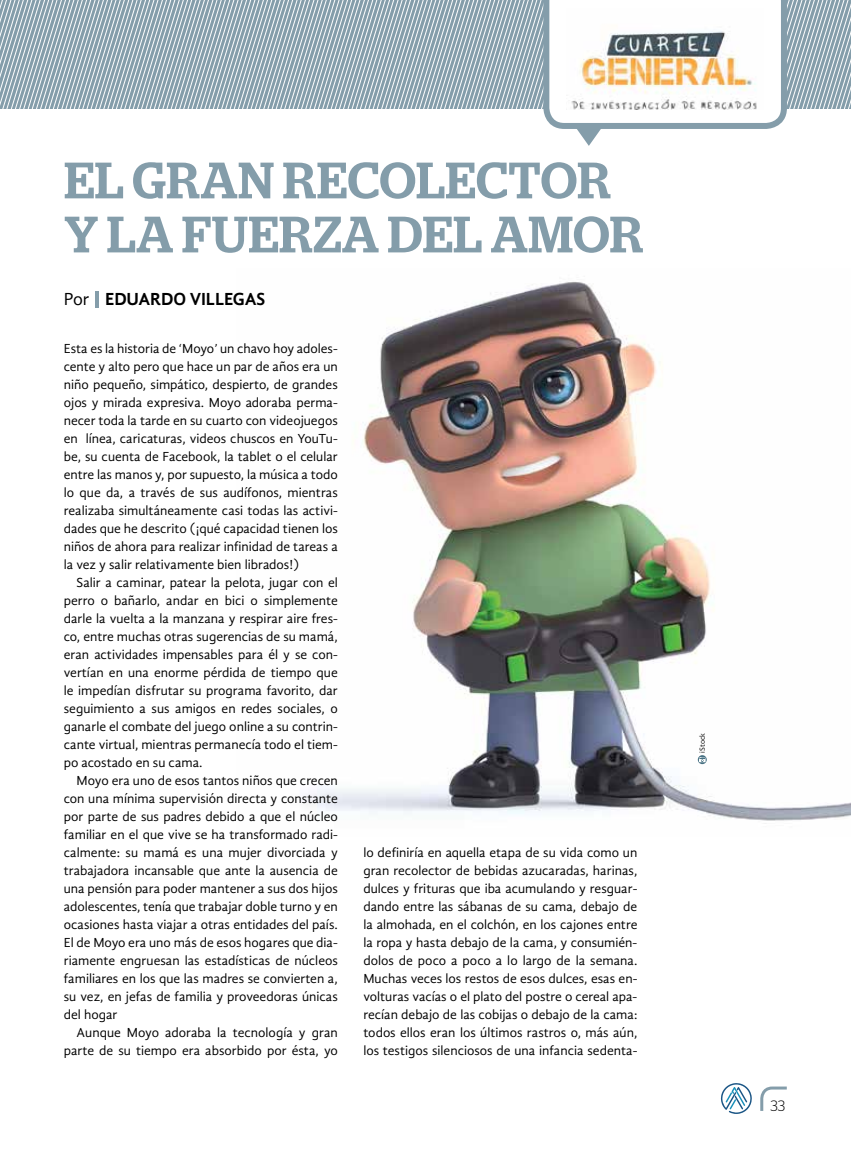
<style>
.page{position:relative;width:851px;height:1149px;background:#fff}
.page>*{position:absolute;margin:0;border:0;box-sizing:border-box;transform-origin:0 0}
.t1{font:500 51px/54px "Stag";letter-spacing:.01em;color:#849daa}
.t2{font:700 18px "Gandhi Sans";letter-spacing:-.01em;color:#000}
.t3{font:300 15px "Stag Sans";color:#000}
.t4{font:13.5px/18px "Gandhi Sans";color:#000;text-align:justify}
.t5{font:7.5px "Gandhi Sans";color:#000}
.s1{font-weight:400}
</style>
<div class="page">
<img style="left:306px;top:282px;width:544px;height:542px">
<svg style="left:0;top:0;width:850px;height:146px"></svg>
<hr style="left:96px;top:291px;width:3px;height:16px;background:#849daa">
<svg style="left:720px;top:1083px;width:31px;height:30px"></svg>
<svg style="left:760px;top:1086px;width:27px;height:25px"></svg>
<img style="left:566px;top:9px;width:197px;height:100px">
<svg style="left:697px;top:755px;width:9px;height:8px"></svg>
<svg style="left:698px;top:756px;width:7px;height:6px"></svg>
<h1 class="t1" style="left:64px;top:153px;width:580px">EL GRAN RECOLECTOR<br>Y LA FUERZA DEL AMOR</h1>
<h2 class="t2" style="left:64px;top:288px;width:203px"><span class="s1">Por</span> EDUARDO VILLEGAS</h2>
<p class="t4" style="left:64px;top:339px;width:275px">Esta es la historia de ‘Moyo’ un chavo hoy adoles&shy;cente y alto pero que hace un par de años era un niño pequeño, simpático, despierto, de grandes ojos y mirada expresiva. Moyo adoraba perma&shy;necer toda la tarde en su cuarto con videojuegos en línea, caricaturas, videos chuscos en YouTu&shy;be, su cuenta de Facebook, la tablet o el celular entre las manos y, por supuesto, la música a todo lo que da, a través de sus audífonos, mientras realizaba simultáneamente casi todas las activi&shy;dades que he descrito (¡qué capacidad tienen los niños de ahora para realizar infinidad de tareas a la vez y salir relativamente bien librados!)</p>
<p class="t4" style="left:64px;top:573px;width:275px;text-indent:13px">Salir a caminar, patear la pelota, jugar con el perro o bañarlo, andar en bici o simplemente darle la vuelta a la manzana y respirar aire fres&shy;co, entre muchas otras sugerencias de su mamá, eran actividades impensables para él y se con&shy;vertían en una enorme pérdida de tiempo que le impedían disfrutar su programa favorito, dar seguimiento a sus amigos en redes sociales, o ganarle el combate del juego online a su contrin&shy;cante virtual, mientras permanecía todo el tiem&shy;po acostado en su cama.</p>
<p class="t4" style="left:64px;top:771px;width:275px;text-indent:13px">Moyo era uno de esos tantos niños que crecen con una mínima supervisión directa y constante por parte de sus padres debido a que el núcleo familiar en el que vive se ha transformado radi&shy;calmente: su mamá es una mujer divorciada y trabajadora incansable que ante la ausencia de una pensión para poder mantener a sus dos hijos adolescentes, tenía que trabajar doble turno y en ocasiones hasta viajar a otras entidades del país.<br>El de Moyo era uno más de esos hogares que dia&shy;riamente engruesan las estadísticas de núcleos familiares en los que las madres se convierten a, su vez, en jefas de familia y proveedoras únicas del hogar</p>
<p class="t4" style="left:64px;top:1023px;width:275px;text-align:right">Aunque Moyo adoraba la tecnología y gran parte de su tiempo era absorbido por ésta, yo</p>
<p class="t4" style="left:363px;top:843px;width:275px">lo definiría en aquella etapa de su vida como un gran recolector de bebidas azucaradas, harinas, dulces y frituras que iba acumulando y resguar&shy;dando entre las sábanas de su cama, debajo de la almohada, en el colchón, en los cajones entre la ropa y hasta debajo de la cama, y consumién&shy;dolos de poco a poco a lo largo de la semana.<br>Muchas veces los restos de esos dulces, esas en&shy;volturas vacías o el plato del postre o cereal apa&shy;recían debajo de las cobijas o debajo de la cama: todos ellos eran los últimos rastros o, más aún, los testigos silenciosos de una infancia sedenta-</p>
<p class="t5" style="left:698px;top:752px;width:21px;rotate:-90deg">iStock</p>
<p class="t3" style="left:770px;top:1096px;width:16px">33</p>
</div>
